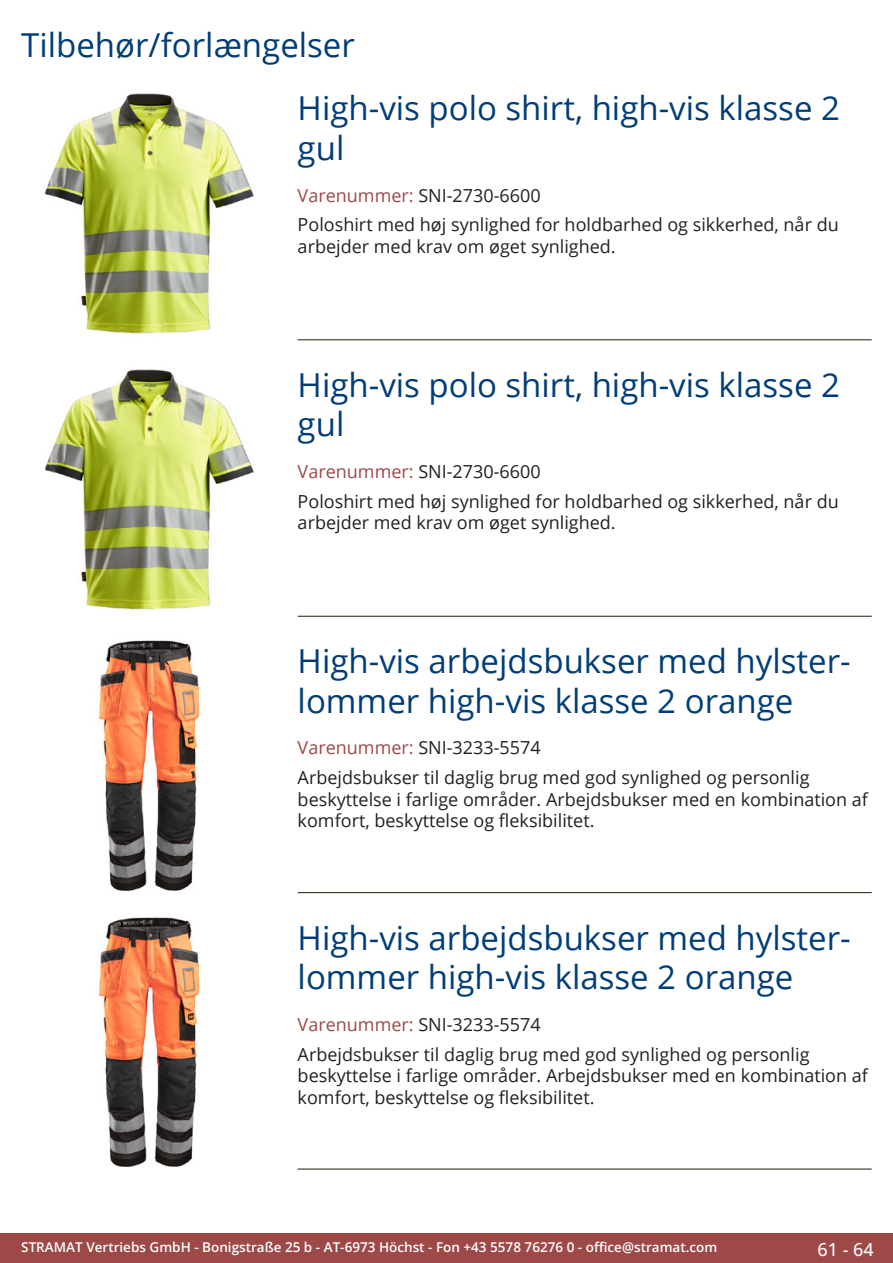
<style>
.page{position:relative;width:893px;height:1263px;background:#fff}
.page>*{position:absolute;margin:0;border:0;box-sizing:border-box;transform-origin:0 0}
.Produkttitel{font:33px/39.6px "Open Sans";color:#003d78}
.RastTitel{font:33px "Open Sans";color:#003d78}
.Beschreibung_Text{font:18px/21.6px "Open Sans";color:#231f20}
.TechDaten_Überschrif{font:18px "Open Sans";color:#231f20}
.t1{font:500 18px "Open Sans";color:#fff}
.t2{font:600 13.5px "Open Sans";color:#fff}
.s1{color:#9c4948}
</style>
<div class="page">
<div style="left:0;top:1233px;width:893px;height:30px;background:#9c4948"></div>
<hr style="left:298px;top:340px;width:574px;height:1px;background:#201d08">
<hr style="left:298px;top:616px;width:574px;height:1px;background:#201d08">
<hr style="left:298px;top:892px;width:574px;height:1px;background:#201d08">
<hr style="left:298px;top:1169px;width:574px;height:1px;background:#201d08">
<img style="left:45px;top:93px;width:209px;height:241px">
<img style="left:45px;top:369px;width:209px;height:241px">
<img style="left:98px;top:640px;width:102px;height:251px">
<img style="left:98px;top:917px;width:102px;height:250px">
<p class="RastTitel" style="left:21px;top:22px;width:335px">Tilbehør/forlængelser</p>
<p class="Produkttitel" style="left:298px;top:88px;width:544px">High-vis polo shirt, high-vis klasse 2 gul</p>
<p class="TechDaten_Überschrif" style="left:298px;top:183px;width:245px"><span class="s1">Varenummer:</span> SNI-2730-6600</p>
<p class="Beschreibung_Text" style="left:298px;top:214px;width:543px">Poloshirt med høj synlighed for holdbarhed og sikkerhed, når du arbejder med krav om øget synlighed.</p>
<p class="Produkttitel" style="left:298px;top:364px;width:544px">High-vis polo shirt, high-vis klasse 2 gul</p>
<p class="TechDaten_Überschrif" style="left:298px;top:459px;width:245px"><span class="s1">Varenummer:</span> SNI-2730-6600</p>
<p class="Beschreibung_Text" style="left:298px;top:490px;width:543px">Poloshirt med høj synlighed for holdbarhed og sikkerhed, når du arbejder med krav om øget synlighed.</p>
<p class="Produkttitel" style="left:298px;top:640px;width:552px">High-vis arbejdsbukser med hylster&shy;lommer high-vis klasse 2 orange</p>
<p class="TechDaten_Überschrif" style="left:298px;top:735px;width:245px"><span class="s1">Varenummer:</span> SNI-3233-5574</p>
<p class="Beschreibung_Text" style="left:298px;top:766px;width:572px">Arbejdsbukser til daglig brug med god synlighed og personlig beskyttelse i farlige områder. Arbejdsbukser med en kombination af komfort, beskyttelse og fleksibilitet.</p>
<p class="Produkttitel" style="left:298px;top:917px;width:552px">High-vis arbejdsbukser med hylster&shy;lommer high-vis klasse 2 orange</p>
<p class="TechDaten_Überschrif" style="left:298px;top:1012px;width:245px"><span class="s1">Varenummer:</span> SNI-3233-5574</p>
<p class="Beschreibung_Text" style="left:298px;top:1043px;width:572px">Arbejdsbukser til daglig brug med god synlighed og personlig beskyttelse i farlige områder. Arbejdsbukser med en kombination af komfort, beskyttelse og fleksibilitet.</p>
<p class="t2" style="left:21px;top:1238px;width:698px">STRAMAT Vertriebs GmbH - Bonigstraße 25 b - AT-6973 Höchst - Fon +43 5578 76276 0 - office@stramat.com</p>
<p class="t1" style="left:817px;top:1237px;width:58px">61 - 64</p>
</div>
